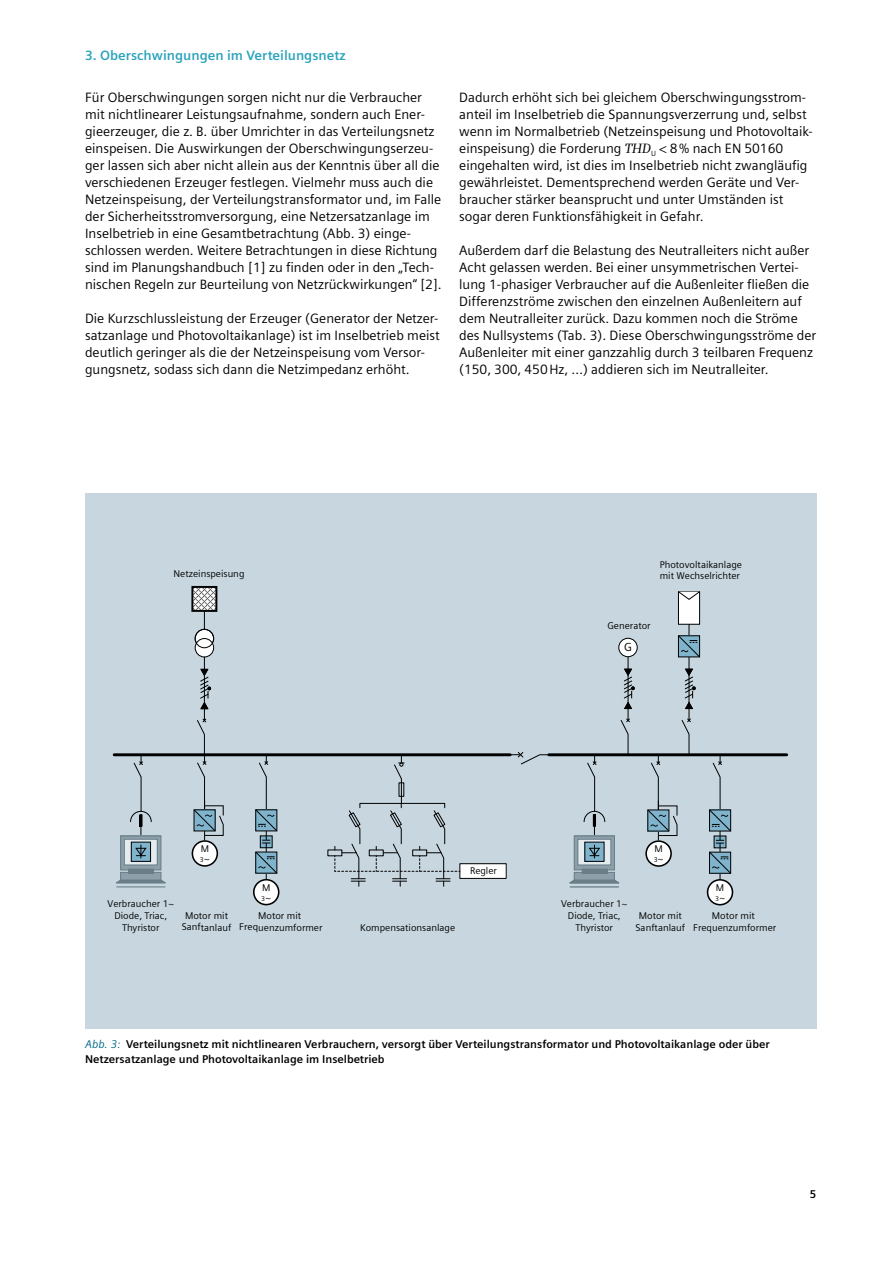
<style>
.page{position:relative;width:893px;height:1263px;background:#fff}
.page>*{position:absolute;margin:0;border:0;box-sizing:border-box;transform-origin:0 0}
.t1{font:13.5px/17px "Siemens Sans";color:#000}
.t2{font:700 13.5px "Siemens Sans";color:#2ca3bc}
.t3{font:11.7px "Siemens Sans OT";color:#000}
.t4{font:700 11.25px/14.9px "Siemens Sans";color:#000}
.t5{font:9.75px/11.7px "Siemens Sans OT";color:#000;text-align:center}
.t6{font:6.9px "Siemens Sans OT";color:#000}
.s1{font-family:"Siemens Serif";font-style:italic}
.s2{font-size:9.75px}
.s3{font-weight:400;font-style:italic;color:#00688b}
</style>
<div class="page">
<div style="left:85px;top:493px;width:731px;height:536px;background:#c8d7df"></div>
<svg style="left:510px;top:752px;width:40px;height:13px"></svg>
<hr style="left:114px;top:753px;width:396px;height:3px;background:#000">
<hr style="left:204px;top:674px;width:1px;height:46px;background:#000">
<svg style="left:194px;top:589px;width:20px;height:20px"></svg>
<div style="left:191px;top:586px;width:26px;height:26px;border:2px solid #000"></div>
<div style="left:195px;top:629px;width:19px;height:19px;background:#fff;border-radius:50%"></div>
<svg style="left:195px;top:638px;width:19px;height:19px"></svg>
<div style="left:195px;top:638px;width:19px;height:19px;border:1px solid #000;border-radius:50%"></div>
<svg style="left:204px;top:611px;width:1px;height:18px"></svg>
<svg style="left:200px;top:657px;width:11px;height:53px"></svg>
<hr style="left:549px;top:753px;width:238px;height:3px;background:#000">
<hr style="left:628px;top:674px;width:1px;height:46px;background:#000">
<svg style="left:620px;top:717px;width:11px;height:37px"></svg>
<svg style="left:623px;top:657px;width:12px;height:52px"></svg>
<div style="left:619px;top:638px;width:18px;height:19px;background:#fff;border-radius:50%"></div>
<div style="left:618px;top:638px;width:20px;height:19px;border:1px solid #000;border-radius:50%"></div>
<div style="left:460px;top:864px;width:46px;height:14px;background:#fff"></div>
<div style="left:459px;top:863px;width:48px;height:16px;border:1px solid #000"></div>
<div style="left:195px;top:629px;width:19px;height:19px;border:1px solid #000;border-radius:50%"></div>
<div style="left:120px;top:836px;width:41px;height:34px;background:linear-gradient(to right,#8c9fa9,#8c9fa9)"></div>
<div style="left:124px;top:839px;width:33px;height:26px;background:#e3ebef"></div>
<div style="left:120px;top:872px;width:41px;height:8px;background:#8da0aa"></div>
<div style="left:120px;top:836px;width:41px;height:34px;border:1px solid #697e89"></div>
<div style="left:124px;top:839px;width:33px;height:26px;border:1px solid #697e89"></div>
<div style="left:120px;top:872px;width:41px;height:8px;border:1px solid #697e89"></div>
<hr style="left:116px;top:887px;width:49px;height:1px;background:#697e89">
<svg style="left:117px;top:880px;width:49px;height:3px"></svg>
<hr style="left:116px;top:882px;width:49px;height:1px;background:#697e89">
<div style="left:128px;top:869px;width:26px;height:4px;border:1px solid #697e89"></div>
<div style="left:131px;top:842px;width:20px;height:19px;background:#80b4cc"></div>
<div style="left:131px;top:842px;width:20px;height:20px;border:1px solid #000"></div>
<div style="left:646px;top:841px;width:25px;height:25px;background:#fff;border-radius:50%"></div>
<div style="left:645px;top:840px;width:27px;height:27px;border:2px solid #000;border-radius:50%"></div>
<div style="left:707px;top:880px;width:25px;height:25px;background:#fff;border-radius:50%"></div>
<div style="left:707px;top:879px;width:26px;height:26px;border:2px solid #000;border-radius:50%"></div>
<div style="left:574px;top:836px;width:41px;height:34px;background:linear-gradient(to right,#8c9fa9,#8c9fa9)"></div>
<div style="left:578px;top:839px;width:33px;height:26px;background:#e3ebef"></div>
<div style="left:574px;top:872px;width:41px;height:8px;background:#8da0aa"></div>
<div style="left:574px;top:836px;width:41px;height:34px;border:1px solid #697e89"></div>
<div style="left:578px;top:839px;width:33px;height:26px;border:1px solid #697e89"></div>
<div style="left:574px;top:872px;width:41px;height:8px;border:1px solid #697e89"></div>
<hr style="left:570px;top:887px;width:49px;height:1px;background:#697e89">
<svg style="left:569px;top:880px;width:49px;height:3px"></svg>
<hr style="left:570px;top:882px;width:49px;height:1px;background:#697e89">
<div style="left:582px;top:869px;width:25px;height:4px;border:1px solid #697e89"></div>
<div style="left:714px;top:836px;width:12px;height:12px;background:#80b4cc"></div>
<hr style="left:719px;top:843px;width:1px;height:37px;background:#000">
<hr style="left:658px;top:801px;width:1px;height:39px;background:#000">
<div style="left:585px;top:842px;width:19px;height:19px;background:#80b4cc"></div>
<div style="left:585px;top:842px;width:19px;height:20px;border:1px solid #000"></div>
<hr style="left:688px;top:674px;width:1px;height:46px;background:#000">
<div style="left:678px;top:592px;width:22px;height:32px;background:#fff"></div>
<div style="left:678px;top:591px;width:22px;height:34px;border:1px solid #000"></div>
<svg style="left:678px;top:591px;width:23px;height:9px"></svg>
<svg style="left:334px;top:756px;width:126px;height:130px"></svg>
<div style="left:359px;top:803px;width:86px;height:5px;border:1px solid #000"></div>
<svg style="left:583px;top:756px;width:23px;height:102px"></svg>
<svg style="left:130px;top:756px;width:22px;height:102px"></svg>
<svg style="left:709px;top:851px;width:22px;height:23px"></svg>
<svg style="left:709px;top:756px;width:22px;height:88px"></svg>
<svg style="left:647px;top:717px;width:45px;height:119px"></svg>
<svg style="left:678px;top:624px;width:22px;height:85px"></svg>
<div style="left:192px;top:841px;width:25px;height:25px;background:#fff;border-radius:50%"></div>
<div style="left:192px;top:840px;width:26px;height:27px;border:2px solid #000;border-radius:50%"></div>
<div style="left:254px;top:880px;width:25px;height:24px;background:#fff;border-radius:50%"></div>
<div style="left:253px;top:879px;width:26px;height:26px;border:2px solid #000;border-radius:50%"></div>
<svg style="left:262px;top:843px;width:8px;height:3px"></svg>
<div style="left:260px;top:836px;width:12px;height:12px;border:1px solid #000"></div>
<hr style="left:266px;top:843px;width:1px;height:37px;background:#000">
<hr style="left:204px;top:800px;width:1px;height:40px;background:#000">
<svg style="left:255px;top:851px;width:23px;height:23px"></svg>
<svg style="left:255px;top:756px;width:23px;height:87px"></svg>
<svg style="left:193px;top:718px;width:31px;height:118px"></svg>
<p class="t2" style="left:85px;top:48px;width:262px">3. Oberschwingungen im Verteilungsnetz</p>
<p class="t1" style="left:85px;top:89px;width:358px">Für Oberschwingungen sorgen nicht nur die Verbraucher mit nichtlinearer Leistungsaufnahme, sondern auch Ener&shy;gieerzeuger, die z. B. über Umrichter in das Verteilungsnetz einspeisen. Die Auswirkungen der Oberschwingungserzeu&shy;ger lassen sich aber nicht allein aus der Kenntnis über all die verschiedenen Erzeuger festlegen. Vielmehr muss auch die Netzeinspeisung, der Verteilungstransformator und, im Falle der Sicherheitsstromversorgung, eine Netzersatzanlage im Inselbetrieb in eine Gesamtbetrachtung (Abb. 3) einge&shy;schlossen werden. Weitere Betrachtungen in diese Richtung sind im Planungshandbuch [1] zu finden oder in den „Tech&shy;nischen Regeln zur Beurteilung von Netzrückwirkungen“ [2].</p>
<p class="t1" style="left:85px;top:310px;width:356px">Die Kurzschlussleistung der Erzeuger (Generator der Netzer&shy;satzanlage und Photovoltaikanlage) ist im Inselbetrieb meist deutlich geringer als die der Netzeinspeisung vom Versor&shy;gungsnetz, sodass sich dann die Netzimpedanz erhöht.</p>
<p class="t1" style="left:459px;top:89px;width:355px">Dadurch erhöht sich bei gleichem Oberschwingungsstrom&shy;anteil im Inselbetrieb die Spannungsverzerrung und, selbst wenn im Normalbetrieb (Netzeinspeisung und Photovoltaik&shy;einspeisung) die Forderung <span class="s1">THD</span><sub>U</sub> &lt; 8% nach EN 50160 eingehalten wird, ist dies im Inselbetrieb nicht zwangläufig gewährleistet. Dementsprechend werden Geräte und Ver&shy;braucher stärker beansprucht und unter Umständen ist sogar deren Funktionsfähigkeit in Gefahr.</p>
<p class="t1" style="left:459px;top:242px;width:358px">Außerdem darf die Belastung des Neutralleiters nicht außer Acht gelassen werden. Bei einer unsymmetrischen Vertei&shy;lung 1-phasiger Verbraucher auf die Außenleiter fließen die Differenzströme zwischen den einzelnen Außenleitern auf dem Neutralleiter zurück. Dazu kommen noch die Ströme des Nullsystems (Tab. 3). Diese Oberschwingungsströme der Außenleiter mit einer ganzzahlig durch 3 teilbaren Frequenz (150, 300, 450Hz, …) addieren sich im Neutralleiter.</p>
<p class="t5" style="left:660px;top:558px;width:84px">Photovoltaikanlage</p>
<p class="t5" style="left:173px;top:568px;width:73px">Netzeinspeisung</p>
<p class="t5" style="left:660px;top:570px;width:82px">mit Wechselrichter</p>
<p class="t5" style="left:607px;top:619px;width:45px">Generator</p>
<p class="t5" style="left:201px;top:843px;width:10px">M</p>
<p class="t6" style="left:200px;top:856px;width:11px">3<span class="s2">~</span></p>
<p class="t5" style="left:470px;top:865px;width:28px">Regler</p>
<p class="t3" style="left:624px;top:640px;width:9px">G</p>
<p class="t5" style="left:654px;top:843px;width:10px">M</p>
<p class="t6" style="left:654px;top:856px;width:11px">3<span class="s2">~</span></p>
<p class="t5" style="left:262px;top:882px;width:10px">M</p>
<p class="t6" style="left:261px;top:894px;width:11px">3<span class="s2">~</span></p>
<p class="t5" style="left:716px;top:882px;width:10px">M</p>
<p class="t6" style="left:715px;top:895px;width:11px">3<span class="s2">~</span></p>
<p class="t5" style="left:108px;top:898px;width:68px">Verbraucher 1~<br>Diode, Triac,<br>Thyristor</p>
<p class="t5" style="left:636px;top:910px;width:51px">Motor mit<br>Sanftanlauf</p>
<p class="t5" style="left:693px;top:910px;width:85px">Motor mit<br>Frequenzumformer</p>
<p class="t5" style="left:561px;top:898px;width:68px">Verbraucher 1~<br>Diode, Triac,<br>Thyristor</p>
<p class="t5" style="left:182px;top:909px;width:51px">Motor mit<br>Sanftanlauf</p>
<p class="t5" style="left:239px;top:910px;width:85px">Motor mit<br>Frequenzumformer</p>
<p class="t5" style="left:360px;top:921px;width:97px">Kompensationsanlage</p>
<p class="t4" style="left:85px;top:1036px;width:686px"><span class="s3">Abb. 3:</span> Verteilungsnetz mit nichtlinearen Verbrauchern, versorgt über Verteilungstransformator und Photovoltaikanlage oder über<br>Netzersatzanlage und Photovoltaikanlage im Inselbetrieb</p>
<p class="t4" style="left:810px;top:1187px;width:8px">5</p>
</div>
